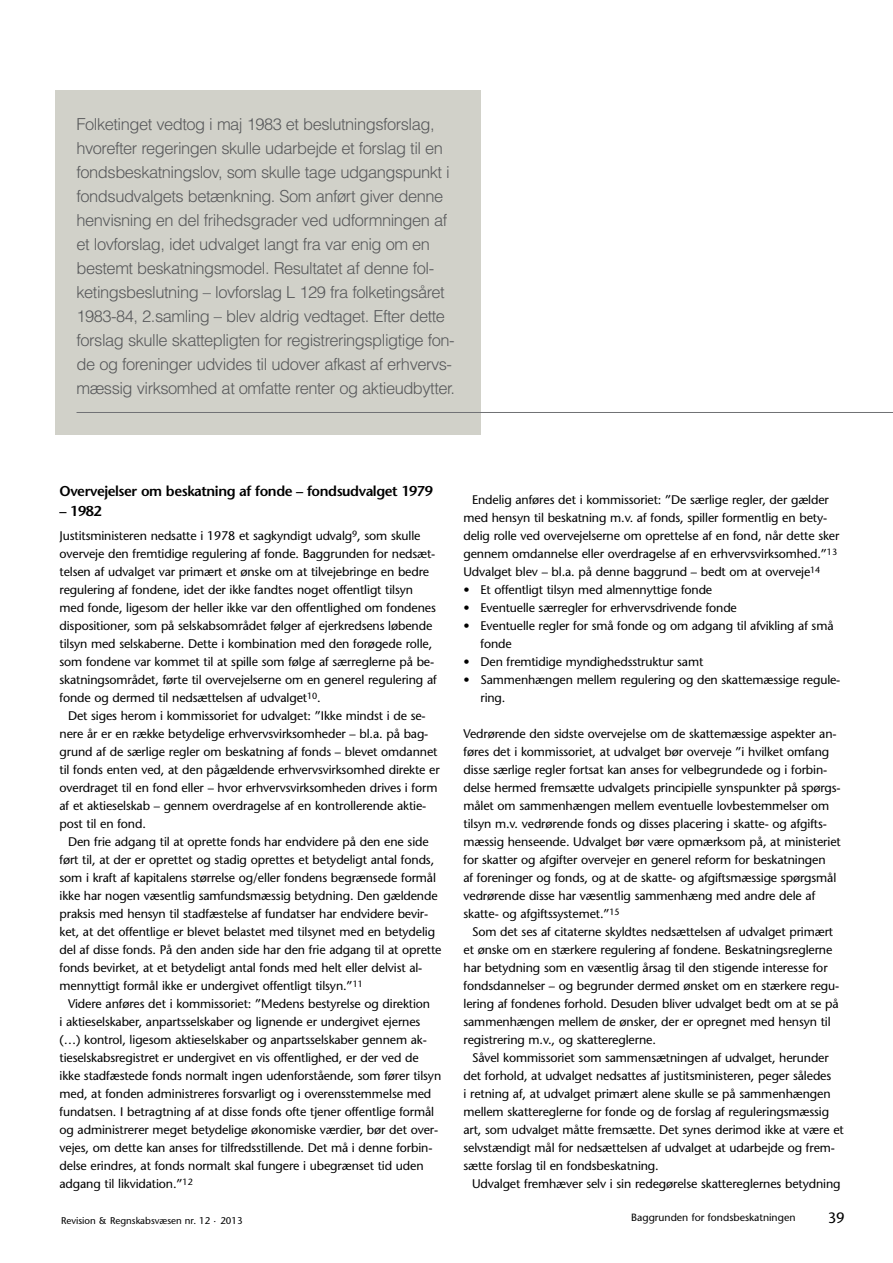
<style>
.page{position:relative;width:893px;height:1263px;background:#fff}
.page>*{position:absolute;margin:0;border:0;box-sizing:border-box;transform-origin:0 0}
.t1{font:300 16.5px/24px "Helvetica";letter-spacing:-.03em;color:#58595b}
.t2{font:15px "Stone Sans";color:#000}
.t3{font:600 14.25px "Stone Sans";letter-spacing:-.03em;color:#000}
.t4{font:12.45px/18px "Stone Sans";letter-spacing:-.01em;color:#000}
.t5{font:10.5px "Stone Sans";color:#000}
.t6{font:9.75px "Stone Sans";color:#000}
</style>
<div class="page">
<div style="left:55px;top:91px;width:425px;height:344px;background:#d1d1c9"></div>
<hr style="left:77px;top:412px;width:816px;height:1px;background:#717275">
<p class="t1" style="left:77px;top:112px;width:380px">Folketinget vedtog i maj 1983 et beslutningsforslag, hvorefter regeringen skulle udarbejde et forslag til en fondsbeskatningslov, som skulle tage udgangspunkt i fondsudvalgets betænkning. Som anført giver denne henvisning en del frihedsgrader ved udformningen af et lovforslag, idet udvalget langt fra var enig om en bestemt beskatningsmodel. Resultatet af denne fol&shy;ketingsbeslutning – lovforslag L 129 fra folketingsåret 1983-84, 2.samling – blev aldrig vedtaget. Efter dette forslag skulle skattepligten for registreringspligtige fon&shy;de og foreninger udvides til udover afkast af erhvervs&shy;mæssig virksomhed at omfatte renter og aktieudbytter.</p>
<p class="t3" style="left:60px;top:482px;width:375px">Overvejelser om beskatning af fonde – fondsudvalget 1979</p>
<p class="t3" style="left:60px;top:502px;width:44px">– 1982</p>
<p class="t4" style="left:60px;top:527px;width:379px">Justitsministeren nedsatte i 1978 et sagkyndigt udvalg<sup>9</sup>, som skulle overveje den fremtidige regulering af fonde. Baggrunden for nedsæt&shy;telsen af udvalget var primært et ønske om at tilvejebringe en bedre regulering af fondene, idet der ikke fandtes noget offentligt tilsyn med fonde, ligesom der heller ikke var den offentlighed om fondenes dispositioner, som på selskabsområdet følger af ejerkredsens løbende tilsyn med selskaberne. Dette i kombination med den forøgede rolle, som fondene var kommet til at spille som følge af særreglerne på be&shy;skatningsområdet, førte til overvejelserne om en generel regulering af fonde og dermed til nedsættelsen af udvalget<sup>10</sup>.</p>
<p class="t4" style="left:60px;top:707px;width:382px;text-indent:9px">Det siges herom i kommissoriet for udvalget: ”Ikke mindst i de se&shy;nere år er en række betydelige erhvervsvirksomheder – bl.a. på bag&shy;grund af de særlige regler om beskatning af fonds – blevet omdannet til fonds enten ved, at den pågældende erhvervsvirksomhed direkte er overdraget til en fond eller – hvor erhvervsvirksomheden drives i form af et aktieselskab – gennem overdragelse af en kontrollerende aktie&shy;post til en fond.</p>
<p class="t4" style="left:60px;top:833px;width:384px;text-indent:9px">Den frie adgang til at oprette fonds har endvidere på den ene side ført til, at der er oprettet og stadig oprettes et betydeligt antal fonds, som i kraft af kapitalens størrelse og/eller fondens begrænsede formål ikke har nogen væsentlig samfundsmæssig betydning. Den gældende praksis med hensyn til stadfæstelse af fundatser har endvidere bevir&shy;ket, at det offentlige er blevet belastet med tilsynet med en betydelig del af disse fonds. På den anden side har den frie adgang til at oprette fonds bevirket, at et betydeligt antal fonds med helt eller delvist al&shy;mennyttigt formål ikke er undergivet offentligt tilsyn.”<sup>11</sup></p>
<p class="t4" style="left:60px;top:995px;width:383px;text-indent:9px">Videre anføres det i kommissoriet: ”Medens bestyrelse og direktion<br>i aktieselskaber, anpartsselskaber og lignende er undergivet ejernes (…) kontrol, ligesom aktieselskaber og anpartsselskaber gennem ak&shy;tieselskabsregistret er undergivet en vis offentlighed, er der ved de ikke stadfæstede fonds normalt ingen udenforstående, som fører tilsyn med, at fonden administreres forsvarligt og i overensstemmelse med fundatsen. I betragtning af at disse fonds ofte tjener offentlige formål og administrerer meget betydelige økonomiske værdier, bør det over&shy;vejes, om dette kan anses for tilfredsstillende. Det må i denne forbin&shy;delse erindres, at fonds normalt skal fungere i ubegrænset tid uden adgang til likvidation.”<sup>12</sup></p>
<p class="t4" style="left:463px;top:491px;width:377px;text-indent:9px">Endelig anføres det i kommissoriet: ”De særlige regler, der gælder med hensyn til beskatning m.v. af fonds, spiller formentlig en bety&shy;delig rolle ved overvejelserne om oprettelse af en fond, når dette sker gennem omdannelse eller overdragelse af en erhvervsvirksomhed.”<sup>13<br></sup>Udvalget blev – bl.a. på denne baggrund – bedt om at overveje<sup>14</sup></p>
<p class="t4" style="left:463px;top:581px;width:250px">• Et offentligt tilsyn med almennyttige fonde</p>
<p class="t4" style="left:463px;top:599px;width:275px">• Eventuelle særregler for erhvervsdrivende fonde</p>
<p class="t4" style="left:480px;top:617px;width:355px;text-indent:-17px">• Eventuelle regler for små fonde og om adgang til afvikling af små fonde</p>
<p class="t4" style="left:463px;top:653px;width:241px">• Den fremtidige myndighedsstruktur samt</p>
<p class="t4" style="left:480px;top:671px;width:361px;text-indent:-17px">• Sammenhængen mellem regulering og den skattemæssige regule&shy;ring.</p>
<p class="t4" style="left:463px;top:725px;width:379px">Vedrørende den sidste overvejelse om de skattemæssige aspekter an&shy;føres det i kommissoriet, at udvalget bør overveje ”i hvilket omfang disse særlige regler fortsat kan anses for velbegrundede og i forbin&shy;delse hermed fremsætte udvalgets principielle synspunkter på spørgs&shy;målet om sammenhængen mellem eventuelle lovbestemmelser om tilsyn m.v. vedrørende fonds og disses placering i skatte- og afgifts&shy;mæssig henseende. Udvalget bør være opmærksom på, at ministeriet for skatter og afgifter overvejer en generel reform for beskatningen<br>af foreninger og fonds, og at de skatte- og afgiftsmæssige spørgsmål vedrørende disse har væsentlig sammenhæng med andre dele af skatte- og afgiftssystemet.”<sup>15</sup></p>
<p class="t4" style="left:463px;top:923px;width:377px;text-indent:9px">Som det ses af citaterne skyldtes nedsættelsen af udvalget primært et ønske om en stærkere regulering af fondene. Beskatningsreglerne har betydning som en væsentlig årsag til den stigende interesse for fondsdannelser – og begrunder dermed ønsket om en stærkere regu&shy;lering af fondenes forhold. Desuden bliver udvalget bedt om at se på sammenhængen mellem de ønsker, der er opregnet med hensyn til registrering m.v., og skattereglerne.</p>
<p class="t4" style="left:463px;top:1049px;width:382px;text-indent:9px">Såvel kommissoriet som sammensætningen af udvalget, herunder det forhold, at udvalget nedsattes af justitsministeren, peger således<br>i retning af, at udvalget primært alene skulle se på sammenhængen mellem skattereglerne for fonde og de forslag af reguleringsmæssig art, som udvalget måtte fremsætte. Det synes derimod ikke at være et selvstændigt mål for nedsættelsen af udvalget at udarbejde og frem&shy;sætte forslag til en fondsbeskatning.</p>
<p class="t4" style="left:472px;top:1175px;width:370px">Udvalget fremhæver selv i sin redegørelse skattereglernes betydning</p>
<p class="t6" style="left:61px;top:1214px;width:183px">Revision &amp; Regnskabsvæsen nr. 12 · 2013</p>
<p class="t5" style="left:631px;top:1211px;width:166px">Baggrunden for fondsbeskatningen</p>
<p class="t2" style="left:828px;top:1209px;width:18px">39</p>
</div>
